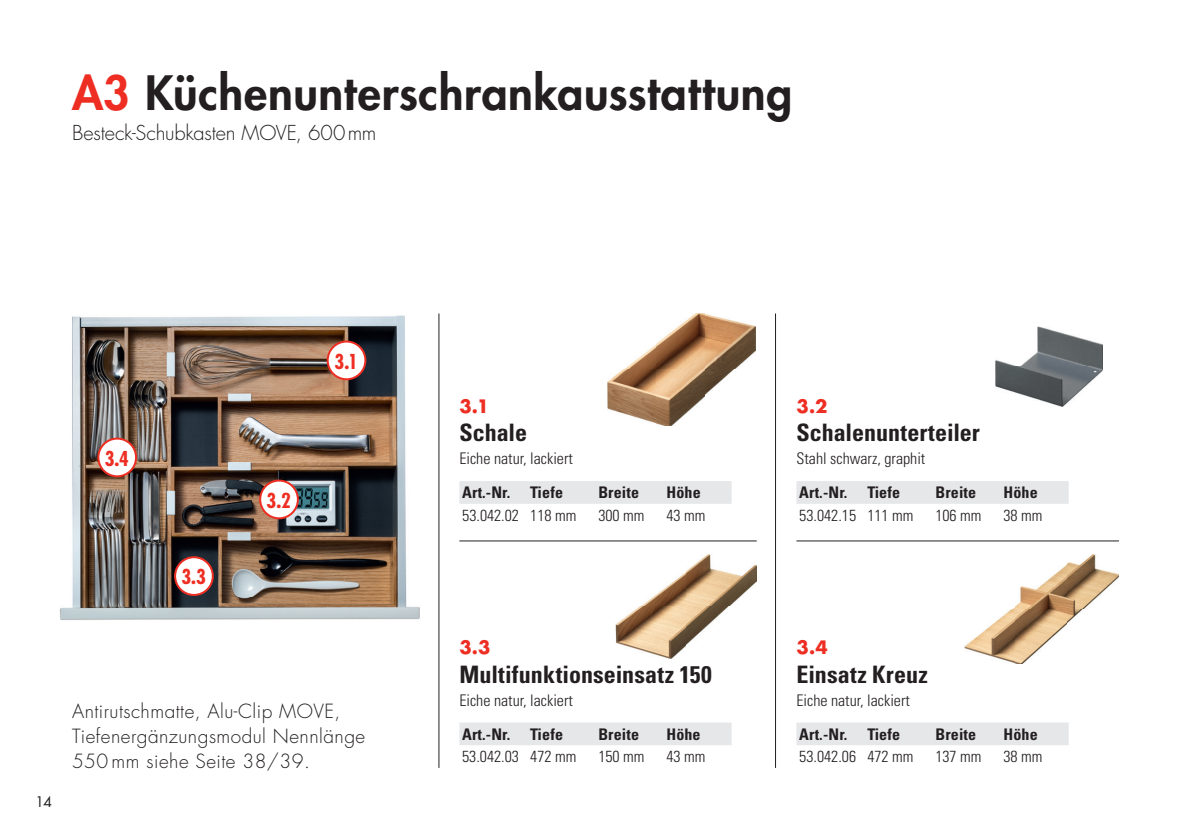
<style>
.page{position:relative;width:1191px;height:840px;background:#fff}
.page>*{position:absolute;margin:0;border:0;box-sizing:border-box;transform-origin:0 0}
.t1{font:800 46px "Futura Std";letter-spacing:.01em;color:#231f20}
.t2{font:700 condensed 24px "Univers LT Std";letter-spacing:.005em;color:#231f20}
.t3{font:300 20px "Futura Std";letter-spacing:-.01em;color:#231f20}
.t4{font:700 condensed 20px "Futura Std";color:#ee2e22}
.t5{font:300 19px/25px "Futura Std";letter-spacing:.025em;color:#231f20}
.t6{font:700 18px "Futura Std";color:#ee2e22}
.t7{font:300 condensed 16px "Univers LT Std";color:#231f20}
.t8{font:700 condensed 16px "Univers LT Std";letter-spacing:.01em;color:#231f20}
.t9{font:16px "Futura EFTUOP";color:#231f20}
.s1{color:#ee2e22}
</style>
<div class="page">
<img style="left:996px;top:326px;width:106px;height:80px">
<img style="left:60px;top:313px;width:380px;height:351px">
<div style="left:328px;top:341px;width:37px;height:38px;background:#fff;border-radius:50%"></div>
<div style="left:327px;top:340px;width:39px;height:40px;border:2px solid #ee2e22;border-radius:50%"></div>
<div style="left:260px;top:480px;width:38px;height:38px;background:#fff;border-radius:50%"></div>
<div style="left:259px;top:479px;width:40px;height:40px;border:2px solid #ee2e22;border-radius:50%"></div>
<div style="left:175px;top:557px;width:38px;height:37px;background:#fff;border-radius:50%"></div>
<div style="left:174px;top:556px;width:40px;height:39px;border:2px solid #ee2e22;border-radius:50%"></div>
<div style="left:98px;top:438px;width:38px;height:38px;background:#fff;border-radius:50%"></div>
<div style="left:97px;top:437px;width:40px;height:40px;border:2px solid #ee2e22;border-radius:50%"></div>
<img style="left:607px;top:313px;width:148px;height:112px">
<img style="left:616px;top:554px;width:140px;height:103px">
<img style="left:964px;top:554px;width:155px;height:109px">
<div style="left:796px;top:481px;width:272px;height:22px;background:#e6e7e9"></div>
<div style="left:459px;top:481px;width:272px;height:22px;background:#e6e7e9"></div>
<div style="left:796px;top:722px;width:272px;height:22px;background:#e6e7e9"></div>
<div style="left:459px;top:722px;width:272px;height:22px;background:#e6e7e9"></div>
<hr style="left:775px;top:313px;width:1px;height:454px;background:#231f20">
<hr style="left:438px;top:313px;width:1px;height:454px;background:#231f20">
<hr style="left:796px;top:540px;width:323px;height:1px;background:#231f20">
<hr style="left:459px;top:540px;width:297px;height:1px;background:#231f20">
<h1 class="t1" style="left:72px;top:64px;width:722px"><span class="s1">A3</span> Küchenunterschrankausstattung</h1>
<p class="t3" style="left:72px;top:121px;width:306px">Besteck-Schubkasten MOVE, 600 mm</p>
<p class="t4" style="left:105px;top:445px;width:26px">3.4</p>
<p class="t4" style="left:181px;top:564px;width:26px">3.3</p>
<p class="t4" style="left:334px;top:348px;width:25px">3.1</p>
<p class="t4" style="left:266px;top:487px;width:26px">3.2</p>
<p class="t9" style="left:35px;top:791px;width:18px">14</p>
<p class="t5" style="left:72px;top:698px;width:295px">Antirutschmatte, Alu-Clip MOVE,<br>Tiefenergänzungsmodul Nennlänge<br>550 mm siehe Seite 38/39.</p>
<p class="t6" style="left:459px;top:394px;width:31px">3.1</p>
<p class="t6" style="left:796px;top:394px;width:32px">3.2</p>
<h2 class="t2" style="left:459px;top:418px;width:69px">Schale</h2>
<h2 class="t2" style="left:796px;top:418px;width:185px">Schalenunterteiler</h2>
<p class="t7" style="left:459px;top:449px;width:115px">Eiche natur, lackiert</p>
<p class="t7" style="left:796px;top:449px;width:130px">Stahl schwarz, graphit</p>
<p class="t8" style="left:462px;top:482px;width:49px">Art.-Nr.</p>
<p class="t8" style="left:530px;top:482px;width:34px">Tiefe</p>
<p class="t8" style="left:598px;top:482px;width:42px">Breite</p>
<p class="t8" style="left:666px;top:482px;width:36px">Höhe</p>
<p class="t7" style="left:462px;top:505px;width:116px">53.042.02 118 mm</p>
<p class="t7" style="left:598px;top:505px;width:48px">300 mm</p>
<p class="t7" style="left:666px;top:505px;width:41px">43 mm</p>
<p class="t8" style="left:799px;top:482px;width:49px">Art.-Nr.</p>
<p class="t8" style="left:867px;top:482px;width:34px">Tiefe</p>
<p class="t8" style="left:935px;top:482px;width:42px">Breite</p>
<p class="t8" style="left:1003px;top:482px;width:36px">Höhe</p>
<p class="t7" style="left:799px;top:505px;width:116px">53.042.15 111 mm</p>
<p class="t7" style="left:935px;top:505px;width:48px">106 mm</p>
<p class="t7" style="left:1003px;top:505px;width:41px">38 mm</p>
<p class="t6" style="left:459px;top:635px;width:33px">3.3</p>
<p class="t6" style="left:796px;top:635px;width:33px">3.4</p>
<h2 class="t2" style="left:459px;top:659px;width:254px">Multifunktionseinsatz 150</h2>
<h2 class="t2" style="left:796px;top:659px;width:133px">Einsatz Kreuz</h2>
<p class="t7" style="left:459px;top:690px;width:115px">Eiche natur, lackiert</p>
<p class="t7" style="left:796px;top:690px;width:115px">Eiche natur, lackiert</p>
<p class="t8" style="left:462px;top:723px;width:49px">Art.-Nr.</p>
<p class="t8" style="left:530px;top:723px;width:34px">Tiefe</p>
<p class="t8" style="left:598px;top:723px;width:42px">Breite</p>
<p class="t8" style="left:666px;top:723px;width:36px">Höhe</p>
<p class="t7" style="left:462px;top:746px;width:116px">53.042.03 472 mm</p>
<p class="t7" style="left:598px;top:746px;width:48px">150 mm</p>
<p class="t7" style="left:666px;top:746px;width:41px">43 mm</p>
<p class="t8" style="left:799px;top:723px;width:49px">Art.-Nr.</p>
<p class="t8" style="left:867px;top:723px;width:34px">Tiefe</p>
<p class="t8" style="left:935px;top:723px;width:42px">Breite</p>
<p class="t8" style="left:1003px;top:723px;width:36px">Höhe</p>
<p class="t7" style="left:799px;top:746px;width:116px">53.042.06 472 mm</p>
<p class="t7" style="left:935px;top:746px;width:48px">137 mm</p>
<p class="t7" style="left:1003px;top:746px;width:41px">38 mm</p>
</div>
